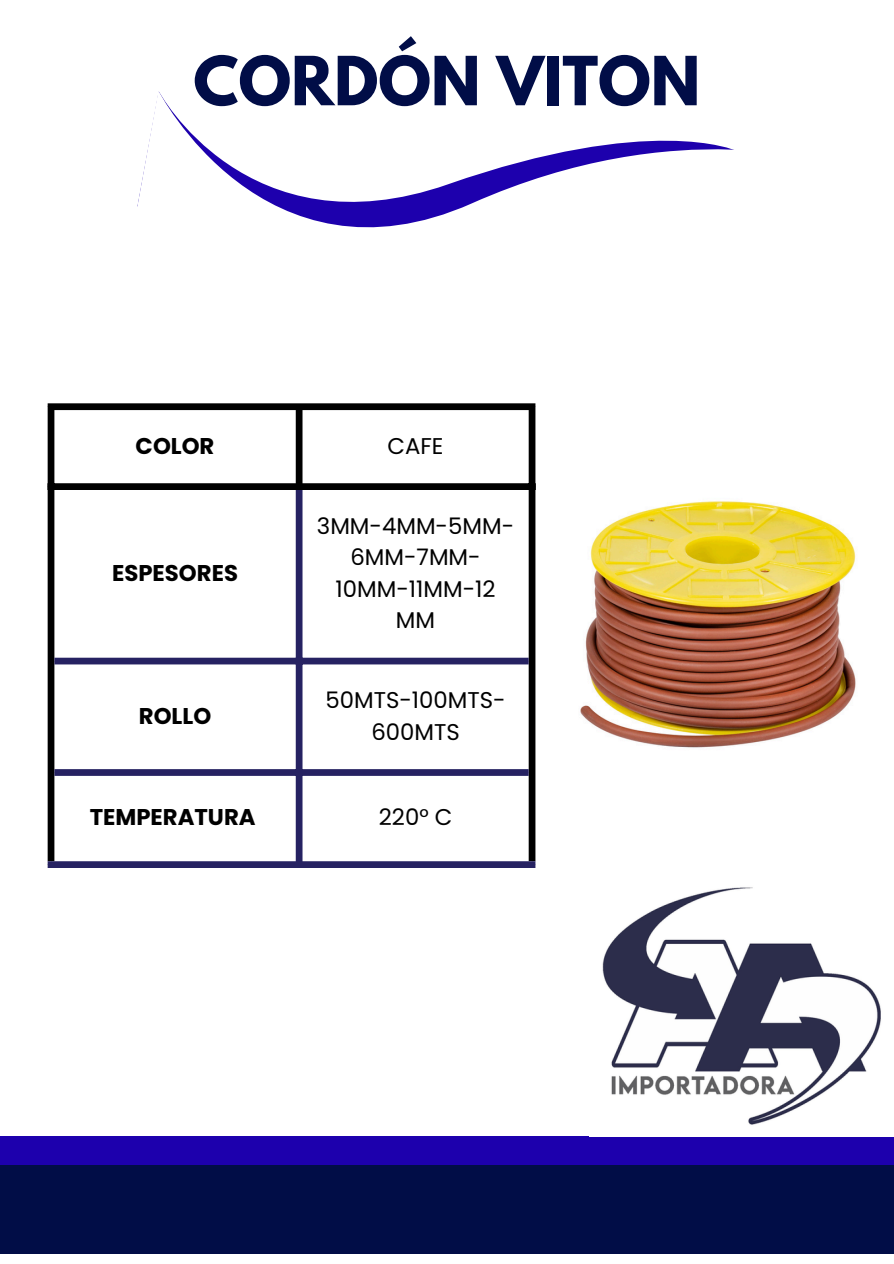
<style>
.page{position:relative;width:894px;height:1264px;background:#fff}
.page>*{position:absolute;margin:0;border:0;box-sizing:border-box;transform-origin:0 0}
.t1{font:700 60px "League Spartan";color:#010d47}
.t2{font:22.8px/31.5px "Poppins";color:#000;text-align:center}
.t3{font:700 22.8px "Poppins";color:#000}
</style>
<div class="page">
<div style="left:0;top:1136px;width:893px;height:72px;background:#1d00ad"></div>
<div style="left:0;top:1165px;width:893px;height:88px;background:#010d47"></div>
<div style="left:48px;top:410px;width:6px;height:451px;background:#000"></div>
<div style="left:296px;top:410px;width:6px;height:73px;background:#000"></div>
<div style="left:528px;top:410px;width:7px;height:451px;background:#000"></div>
<div style="left:48px;top:403px;width:487px;height:7px;background:#000"></div>
<div style="left:48px;top:483px;width:487px;height:7px;background:#000"></div>
<div style="left:296px;top:490px;width:6px;height:371px;background:#262262"></div>
<div style="left:54px;top:657px;width:474px;height:7px;background:#262262"></div>
<div style="left:54px;top:769px;width:474px;height:7px;background:#262262"></div>
<div style="left:48px;top:861px;width:487px;height:7px;background:#262262"></div>
<svg style="left:137px;top:91px;width:597px;height:137px"></svg>
<img style="left:580px;top:501px;width:276px;height:247px">
<img style="left:602px;top:887px;width:279px;height:238px">
<p class="t1" style="left:193px;top:51px;width:508px">CORDÓN VITON</p>
<p class="t3" style="left:136px;top:430px;width:80px">COLOR</p>
<h1 class="t2" style="left:387px;top:430px;width:58px">CAFE</h1>
<p class="t3" style="left:112px;top:557px;width:127px">ESPESORES</p>
<p class="t3" style="left:139px;top:700px;width:74px">ROLLO</p>
<p class="t2" style="left:317px;top:510px;width:199px">3MM-4MM-5MM-<br>6MM-7MM-<br>10MM-11MM-12<br>MM</p>
<p class="t2" style="left:325px;top:684px;width:181px">50MTS-100MTS-<br>600MTS</p>
<p class="t3" style="left:90px;top:801px;width:167px">TEMPERATURA</p>
<p class="t2" style="left:379px;top:801px;width:75px">220° C</p>
</div>
